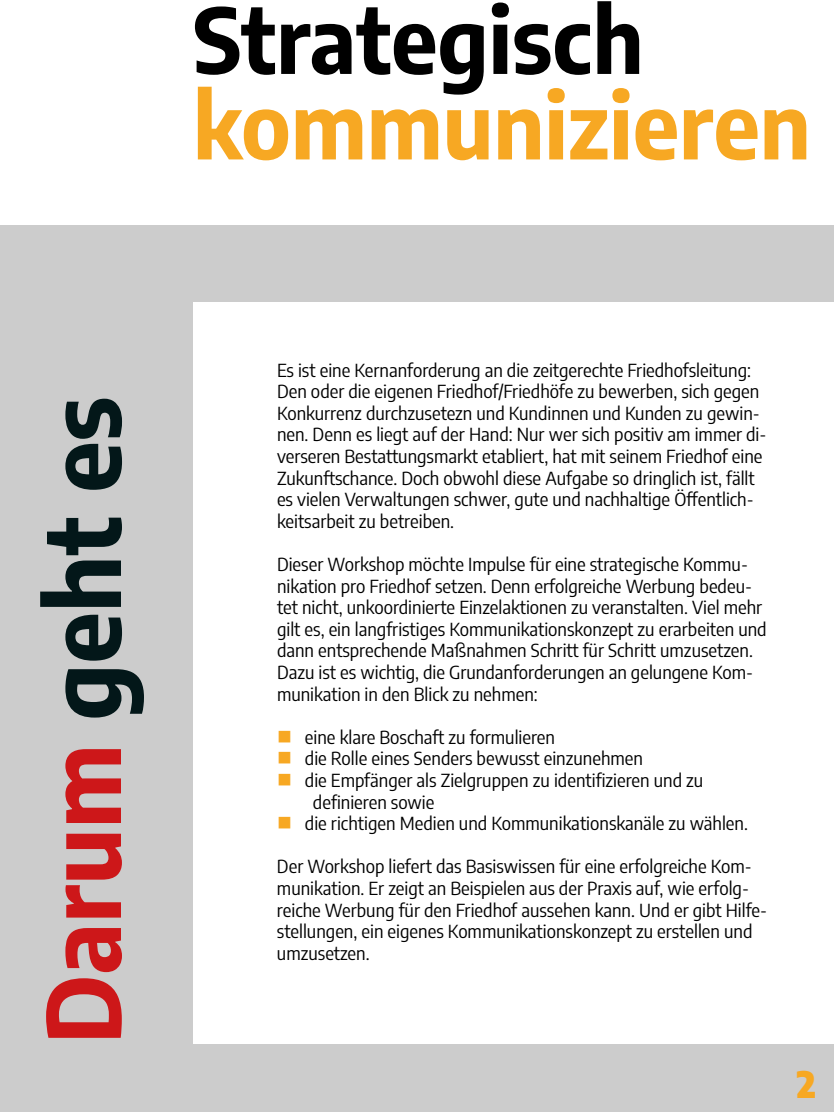
<style>
.page{position:relative;width:834px;height:1112px;background:#fff}
.page>*{position:absolute;margin:0;border:0;box-sizing:border-box;transform-origin:0 0}
.t1{font:700 semi-condensed 100px "Encode Sans";color:#031719}
.t2{font:700 semi-condensed 90px "Encode Sans";color:#f7a823}
.t3{font:700 semi-condensed 90px "Encode Sans";color:#000}
.t4{font:900 semi-condensed 36px "Encode Sans";color:#f7a823}
.t5{font:semi-condensed 18px/21.6px "Encode Sans";color:#000}
.s1{color:#cd1719}
.s2{color:#f7a823}
</style>
<div class="page">
<div style="left:0;top:225px;width:834px;height:887px;background:#ccc"></div>
<div style="left:193px;top:302px;width:641px;height:742px;background:#fff"></div>
<h2 class="t3" style="left:193px;top:-27px;width:452px">Strategisch</h2>
<h2 class="t2" style="left:193px;top:58px;width:619px">kommunizieren</h2>
<h1 class="t1" style="left:9px;top:1044px;width:649px;rotate:-90deg"><span class="s1">Darum</span> geht es</h1>
<p class="t5" style="left:277px;top:358px;width:491px">Es ist eine Kernanforderung an die zeitgerechte Friedhofsleitung:<br>Den oder die eigenen Friedhof/Friedhöfe zu bewerben, sich gegen Konkurrenz durchzusetezn und Kundinnen und Kunden zu gewin&shy;nen. Denn es liegt auf der Hand: Nur wer sich positiv am immer di&shy;verseren Bestattungsmarkt etabliert, hat mit seinem Friedhof eine Zukunftschance. Doch obwohl diese Aufgabe so dringlich ist, fällt es vielen Verwaltungen schwer, gute und nachhaltige Öffentlich&shy;keitsarbeit zu betreiben.</p>
<p class="t5" style="left:277px;top:553px;width:491px">Dieser Workshop möchte Impulse für eine strategische Kommu&shy;nikation pro Friedhof setzen. Denn erfolgreiche Werbung bedeu&shy;tet nicht, unkoordinierte Einzelaktionen zu veranstalten. Viel mehr gilt es, ein langfristiges Kommunikationskonzept zu erarbeiten und dann entsprechende Maßnahmen Schritt für Schritt umzusetzen.<br>Dazu ist es wichtig, die Grundanforderungen an gelungene Kom&shy;munikation in den Blick zu nehmen:</p>
<p class="t5" style="left:277px;top:726px;width:280px"><span class="s2">■</span> eine klare Boschaft zu formulieren</p>
<p class="t5" style="left:277px;top:747px;width:368px"><span class="s2">■</span> die Rolle eines Senders bewusst einzunehmen</p>
<p class="t5" style="left:313px;top:769px;width:392px;text-indent:-36px"><span class="s2">■</span> die Empfänger als Zielgruppen zu identifizieren und zu definieren sowie</p>
<p class="t5" style="left:277px;top:812px;width:473px"><span class="s2">■</span> die richtigen Medien und Kommunikationskanäle zu wählen.</p>
<p class="t5" style="left:277px;top:855px;width:492px">Der Workshop liefert das Basiswissen für eine erfolgreiche Kom&shy;munikation. Er zeigt an Beispielen aus der Praxis auf, wie erfolg&shy;reiche Werbung für den Friedhof aussehen kann. Und er gibt Hilfe&shy;stellungen, ein eigenes Kommunikationskonzept zu erstellen und umzusetzen.</p>
<h3 class="t4" style="left:797px;top:1056px;width:21px">2</h3>
</div>
